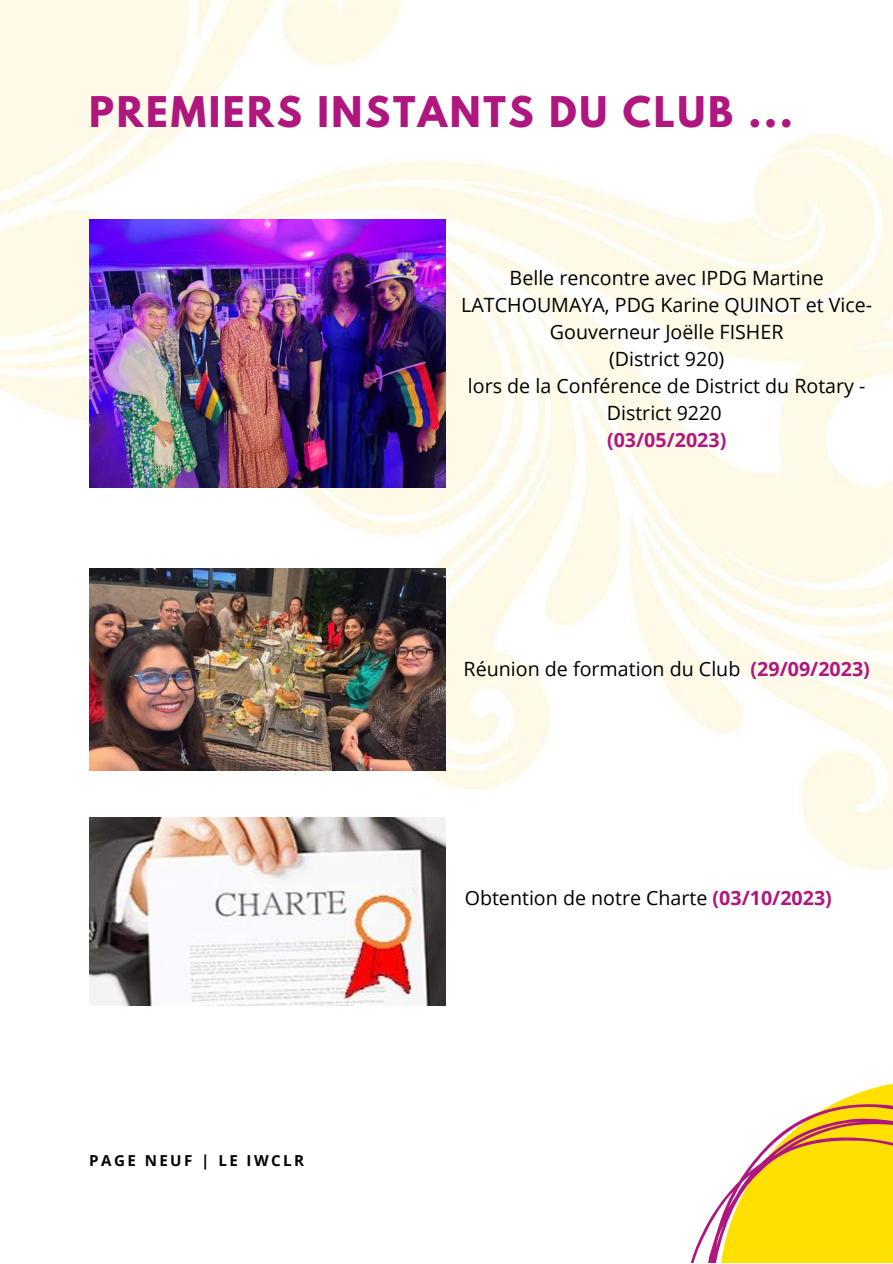
<style>
.page{position:relative;width:893px;height:1264px;background:#fff}
.page>*{position:absolute;margin:0;border:0;box-sizing:border-box;transform-origin:0 0}
.t1{font:700 37.5px "League Spartan";letter-spacing:.07em;color:#af177f}
.t2{font:19.65px/27px "Open Sans";color:#000;text-align:center}
.t3{font:700 19.65px "Open Sans";color:#af177f}
.t4{font:700 15.15px "Open Sans";letter-spacing:.16em;color:#000}
.s1{font-weight:700;color:#af177f}
</style>
<div class="page">
<img style="left:0;top:0;width:892px;height:1006px">
<svg style="left:691px;top:1083px;width:201px;height:179px;fill:#ffe001"></svg>
<img style="left:89px;top:569px;width:357px;height:201px">
<img style="left:89px;top:817px;width:357px;height:188px">
<img style="left:89px;top:220px;width:357px;height:267px">
<h1 class="t1" style="left:89px;top:93px;width:705px">PREMIERS INSTANTS DU CLUB ...</h1>
<p class="t2" style="left:461px;top:264px;width:412px">Belle rencontre avec IPDG Martine<br>LATCHOUMAYA, PDG Karine QUINOT et Vice-<br>Gouverneur Joëlle FISHER<br>(District 920)<br>lors de la Conférence de District du Rotary -<br>District 9220</p>
<p class="t3" style="left:607px;top:426px;width:121px">(03/05/2023)</p>
<p class="t2" style="left:463px;top:655px;width:408px">Réunion de formation du Club <span class="s1">(29/09/2023)</span></p>
<p class="t4" style="left:89px;top:1149px;width:216px">PAGE NEUF | LE IWCLR</p>
<p class="t2" style="left:464px;top:883px;width:368px">Obtention de notre Charte <span class="s1">(03/10/2023)</span></p>
</div>
